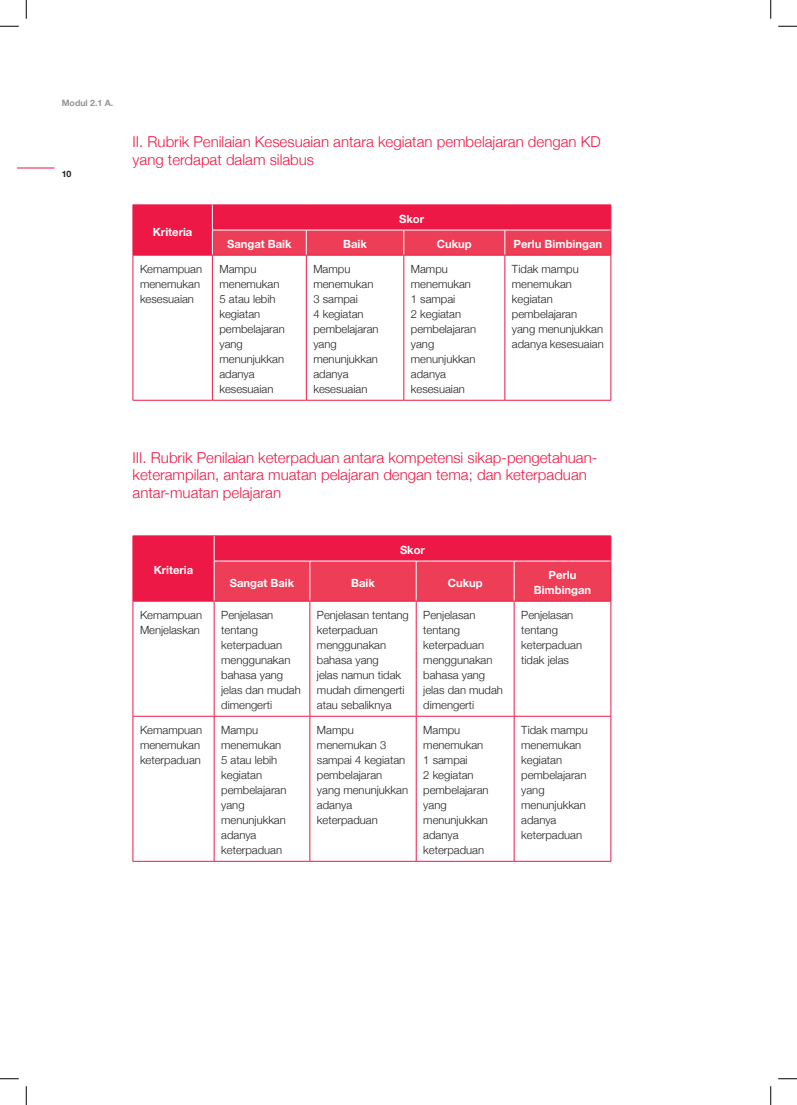
<style>
.page{position:relative;width:797px;height:1105px;background:#fff}
.page>*{position:absolute;margin:0;border:0;box-sizing:border-box;transform-origin:0 0}
.t1{font:300 15px/17.5px "Helvetica Neue";color:#ed1845}
.body_copy{font:300 11.25px/15px "Helvetica Neue";color:#231f20}
.body_copy-2{font:700 11.25px/15px "Helvetica Neue";color:#fff;text-align:center}
.t2{font:700 8.75px "Helvetica Neue";color:#939598}
.t3{font:700 8.75px "Helvetica Neue";color:#231f20}
</style>
<div class="page">
<hr style="left:17px;top:168px;width:38px;height:1px;background:#ed1845">
<svg style="left:133px;top:205px;width:478px;height:50px;background:#ed2b4f"></svg>
<hr style="left:133px;top:255px;width:79px;height:1px;background:#ed1845">
<hr style="left:133px;top:255px;width:1px;height:145px;background:#ed1845">
<hr style="left:212px;top:255px;width:94px;height:1px;background:#ed1845">
<hr style="left:212px;top:255px;width:1px;height:145px;background:#ed1845">
<hr style="left:306px;top:255px;width:98px;height:1px;background:#ed1845">
<hr style="left:306px;top:255px;width:1px;height:145px;background:#ed1845">
<hr style="left:404px;top:255px;width:101px;height:1px;background:#ed1845">
<hr style="left:403px;top:255px;width:1px;height:145px;background:#ed1845">
<hr style="left:505px;top:255px;width:106px;height:1px;background:#ed1845">
<hr style="left:504px;top:255px;width:1px;height:145px;background:#ed1845">
<hr style="left:610px;top:255px;width:1px;height:145px;background:#ed1845">
<hr style="left:133px;top:400px;width:79px;height:1px;background:#ed1845">
<hr style="left:212px;top:400px;width:94px;height:1px;background:#ed1845">
<hr style="left:306px;top:400px;width:98px;height:1px;background:#ed1845">
<hr style="left:404px;top:400px;width:101px;height:1px;background:#ed1845">
<hr style="left:505px;top:400px;width:106px;height:1px;background:#ed1845">
<svg style="left:133px;top:536px;width:478px;height:65px;background:#ed2c4f"></svg>
<hr style="left:214px;top:561px;width:96px;height:1px;background:#fff">
<hr style="left:214px;top:561px;width:1px;height:40px;background:#fff">
<hr style="left:310px;top:561px;width:106px;height:1px;background:#fff">
<hr style="left:309px;top:561px;width:1px;height:40px;background:#fff">
<hr style="left:416px;top:561px;width:98px;height:1px;background:#fff">
<hr style="left:416px;top:561px;width:1px;height:40px;background:#fff">
<hr style="left:514px;top:561px;width:96px;height:1px;background:#fff">
<hr style="left:514px;top:561px;width:1px;height:40px;background:#fff">
<hr style="left:133px;top:601px;width:81px;height:1px;background:#ed1845">
<hr style="left:133px;top:601px;width:1px;height:115px;background:#ed1845">
<hr style="left:214px;top:601px;width:96px;height:1px;background:#ed1845">
<hr style="left:214px;top:601px;width:1px;height:115px;background:#ed1845">
<hr style="left:310px;top:601px;width:106px;height:1px;background:#ed1845">
<hr style="left:309px;top:601px;width:1px;height:115px;background:#ed1845">
<hr style="left:416px;top:601px;width:98px;height:1px;background:#ed1845">
<hr style="left:416px;top:601px;width:1px;height:115px;background:#ed1845">
<hr style="left:514px;top:601px;width:97px;height:1px;background:#ed1845">
<hr style="left:514px;top:601px;width:1px;height:115px;background:#ed1845">
<hr style="left:610px;top:601px;width:1px;height:115px;background:#ed1845">
<hr style="left:133px;top:716px;width:81px;height:1px;background:#ed1845">
<hr style="left:133px;top:716px;width:1px;height:145px;background:#ed1845">
<hr style="left:214px;top:716px;width:96px;height:1px;background:#ed1845">
<hr style="left:214px;top:716px;width:1px;height:145px;background:#ed1845">
<hr style="left:310px;top:716px;width:106px;height:1px;background:#ed1845">
<hr style="left:309px;top:716px;width:1px;height:145px;background:#ed1845">
<hr style="left:416px;top:716px;width:98px;height:1px;background:#ed1845">
<hr style="left:416px;top:716px;width:1px;height:145px;background:#ed1845">
<hr style="left:514px;top:716px;width:97px;height:1px;background:#ed1845">
<hr style="left:514px;top:716px;width:1px;height:145px;background:#ed1845">
<hr style="left:610px;top:716px;width:1px;height:145px;background:#ed1845">
<hr style="left:133px;top:861px;width:81px;height:1px;background:#ed1845">
<hr style="left:214px;top:861px;width:96px;height:1px;background:#ed1845">
<hr style="left:310px;top:861px;width:106px;height:1px;background:#ed1845">
<hr style="left:416px;top:861px;width:98px;height:1px;background:#ed1845">
<hr style="left:514px;top:861px;width:97px;height:1px;background:#ed1845">
<svg style="left:0;top:25px;width:19px;height:2px"></svg>
<svg style="left:778px;top:25px;width:19px;height:2px"></svg>
<svg style="left:0;top:1078px;width:19px;height:1px"></svg>
<svg style="left:778px;top:1078px;width:19px;height:1px"></svg>
<svg style="left:25px;top:0;width:2px;height:19px"></svg>
<svg style="left:25px;top:1086px;width:2px;height:19px"></svg>
<svg style="left:770px;top:0;width:1px;height:19px"></svg>
<svg style="left:770px;top:1086px;width:1px;height:19px"></svg>
<p class="t2" style="left:62px;top:96px;width:53px">Modul 2.1 A.</p>
<p class="t3" style="left:62px;top:167px;width:11px">10</p>
<h1 class="t1" style="left:133px;top:132px;width:469px">II. Rubrik Penilaian Kesesuaian antara kegiatan pembelajaran dengan KD yang terdapat dalam silabus</h1>
<p class="body_copy-2" style="left:153px;top:224px;width:41px">Kriteria</p>
<p class="body_copy-2" style="left:399px;top:212px;width:27px">Skor</p>
<p class="body_copy-2" style="left:227px;top:237px;width:66px">Sangat Baik</p>
<p class="body_copy-2" style="left:343px;top:237px;width:25px">Baik</p>
<p class="body_copy-2" style="left:437px;top:237px;width:37px">Cukup</p>
<p class="body_copy-2" style="left:513px;top:237px;width:90px">Perlu Bimbingan</p>
<p class="body_copy" style="left:140px;top:261px;width:64px">Kemampuan menemukan kesesuaian</p>
<p class="body_copy" style="left:219px;top:261px;width:67px">Mampu menemukan<br>5 atau lebih kegiatan pembelajaran yang menunjukkan adanya kesesuaian</p>
<p class="body_copy" style="left:313px;top:261px;width:67px">Mampu menemukan<br>3 sampai<br>4 kegiatan pembelajaran yang menunjukkan adanya kesesuaian</p>
<p class="body_copy" style="left:411px;top:261px;width:67px">Mampu menemukan<br>1 sampai<br>2 kegiatan pembelajaran yang menunjukkan adanya kesesuaian</p>
<p class="body_copy" style="left:512px;top:261px;width:93px">Tidak mampu menemukan kegiatan pembelajaran<br>yang menunjukkan adanya kesesuaian</p>
<h1 class="t1" style="left:133px;top:447px;width:466px">III. Rubrik Penilaian keterpaduan antara kompetensi sikap-pengetahuan&shy;keterampilan, antara muatan pelajaran dengan tema; dan keterpaduan antar-muatan pelajaran</h1>
<p class="body_copy-2" style="left:154px;top:563px;width:41px">Kriteria</p>
<p class="body_copy-2" style="left:400px;top:543px;width:27px">Skor</p>
<p class="body_copy-2" style="left:230px;top:575px;width:66px">Sangat Baik</p>
<p class="body_copy-2" style="left:351px;top:575px;width:25px">Baik</p>
<p class="body_copy-2" style="left:447px;top:575px;width:37px">Cukup</p>
<p class="body_copy-2" style="left:534px;top:568px;width:59px">Perlu<br>Bimbingan</p>
<p class="body_copy" style="left:140px;top:607px;width:64px">Kemampuan<br>Menjelaskan</p>
<p class="body_copy" style="left:221px;top:607px;width:81px">Penjelasan tentang keterpaduan menggunakan bahasa yang jelas dan mudah dimengerti</p>
<p class="body_copy" style="left:317px;top:607px;width:93px">Penjelasan tentang keterpaduan menggunakan bahasa yang<br>jelas namun tidak mudah dimengerti atau sebaliknya</p>
<p class="body_copy" style="left:423px;top:607px;width:81px">Penjelasan tentang keterpaduan menggunakan bahasa yang jelas dan mudah dimengerti</p>
<p class="body_copy" style="left:521px;top:607px;width:62px">Penjelasan tentang keterpaduan tidak jelas</p>
<p class="body_copy" style="left:140px;top:722px;width:64px">Kemampuan menemukan keterpaduan</p>
<p class="body_copy" style="left:221px;top:722px;width:67px">Mampu menemukan<br>5 atau lebih kegiatan pembelajaran yang menunjukkan adanya keterpaduan</p>
<p class="body_copy" style="left:317px;top:722px;width:93px">Mampu menemukan 3 sampai 4 kegiatan pembelajaran yang menunjukkan adanya keterpaduan</p>
<p class="body_copy" style="left:423px;top:722px;width:67px">Mampu menemukan<br>1 sampai<br>2 kegiatan pembelajaran yang menunjukkan adanya keterpaduan</p>
<p class="body_copy" style="left:521px;top:722px;width:68px">Tidak mampu menemukan kegiatan pembelajaran yang menunjukkan adanya keterpaduan</p>
</div>
